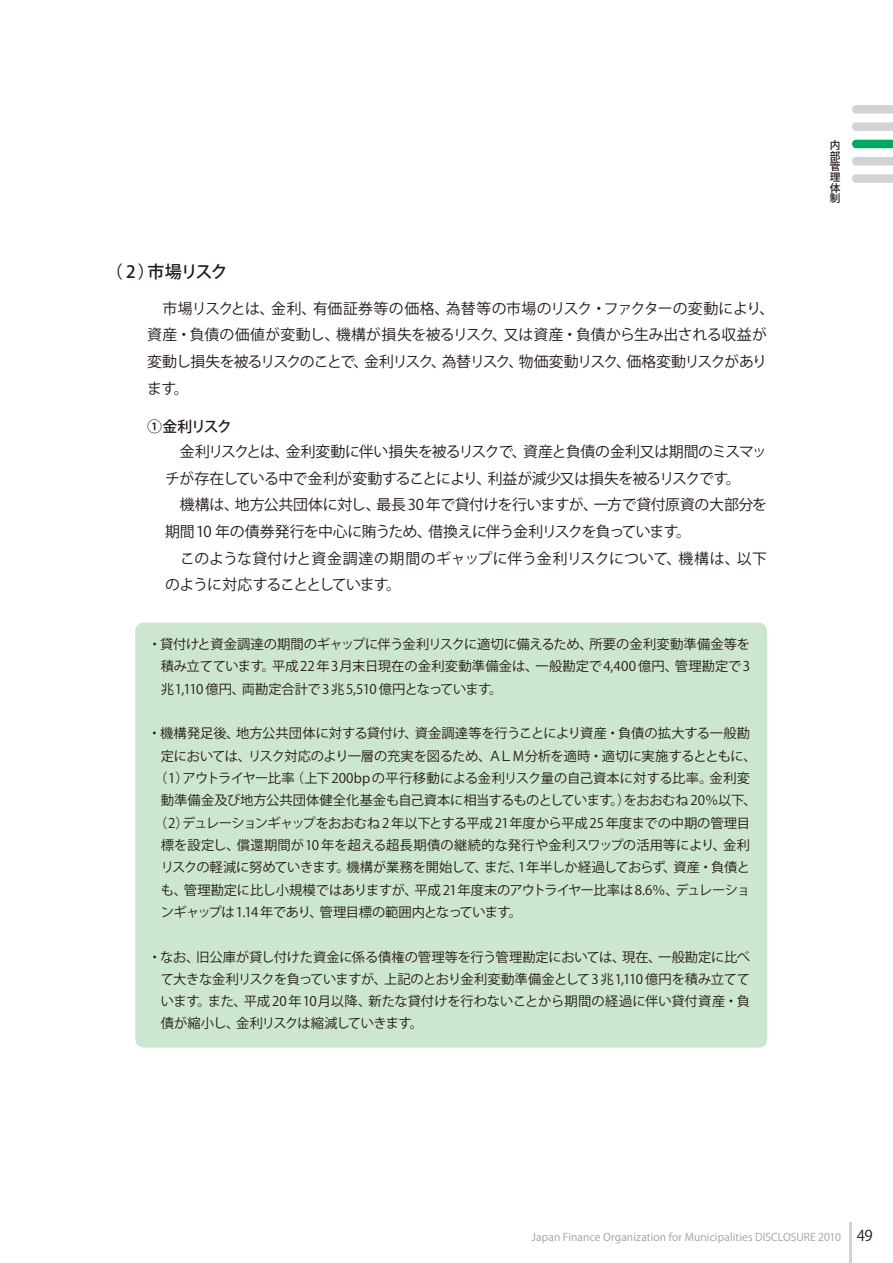
<style>
.page{position:relative;width:893px;height:1263px;background:#fff}
.page>*{position:absolute;margin:0;border:0;box-sizing:border-box;transform-origin:0 0}
.t1{font:16.95px "Koz Go Pro Medium 90 pv RKSJ V";letter-spacing:-.08em;color:#231916}
.t2{font:14.85px/26.4px "Koz Go Pro Regular 90 pv RKSJ H";letter-spacing:-.03em;color:#231916}
.t3{font:13.35px/22.4px "Koz Go Pro Regular 90 pv RKSJ H";letter-spacing:-.015em;color:#231916;text-align:justify}
.t4{font:13.35px "Koz Go Pro Regular 90 pv RKSJ H";letter-spacing:.005em;color:#231916}
.t5{font:13.35px "Koz Go Pro Regular 90 pv RKSJ H";letter-spacing:-.04em;color:#231916}
.t6{font:10.65px "Koz Go Pro Regular 90 pv RKSJ H";letter-spacing:.01em;color:#9f9fa0}
.t7{font:10.65px/10.6px "Koz Go Pro Medium 90 pv RKSJ V";color:#231916;text-align:justify}
.s1{font-family:"Koz Go Pro Medium 90 pv RKSJ V"}
.s2{font-size:14.85px;color:#231916}
</style>
<div class="page">
<hr style="left:849px;top:1222px;width:3px;height:41px;background:#d3d3d4">
<svg style="left:852px;top:105px;width:41px;height:9px"></svg>
<svg style="left:852px;top:122px;width:41px;height:9px"></svg>
<svg style="left:852px;top:140px;width:41px;height:8px"></svg>
<svg style="left:852px;top:157px;width:41px;height:9px"></svg>
<svg style="left:852px;top:174px;width:41px;height:9px"></svg>
<div style="left:135px;top:623px;width:632px;height:424px;background:#cde6cf;border-radius:9px"></div>
<p class="t1" style="left:106px;top:266px;width:124px">（ 2 ）市場リスク</p>
<p class="t2" style="left:147px;top:297px;width:629px">　市場リスクとは、金利、有価証券等の価格、為替等の市場のリスク・ファクターの変動により、資産・負債の価値が変動し、機構が損失を被るリスク、又は資産・負債から生み出される収益が変動し損失を被るリスクのことで、金利リスク、為替リスク、物価変動リスク、価格変動リスクがあります。</p>
<p class="t2" style="left:165px;top:415px;width:603px;text-indent:-18px"><span class="s1">①金利リスク<br></span>　金利リスクとは、金利変動に伴い損失を被るリスクで、資産と負債の金利又は期間のミスマッチが存在している中で金利が変動することにより、利益が減少又は損失を被るリスクです。<br>　機構は、地方公共団体に対し、最長30 年で貸付けを行いますが、一方で貸付原資の大部分を期間10 年の債券発行を中心に賄うため、借換えに伴う金利リスクを負っています。<br>　このような貸付けと資金調達の期間のギャップに伴う金利リスクについて、機構は、以下のように対応することとしています。</p>
<p class="t3" style="left:161px;top:634px;width:591px;text-indent:-13px">・貸付けと資金調達の期間のギャップに伴う金利リスクに適切に備えるため、所要の金利変動準備金等を積み立てています。平成 22 年3月末日現在の金利変動準備金は、一般勘定で4,400 億円、管理勘定で3兆1,110 億円、両勘定合計で3 兆 5,510 億円となっています。</p>
<p class="t3" style="left:148px;top:724px;width:604px">・機構発足後、地方公共団体に対する貸付け、資金調達等を行うことにより資産・負債の拡大する一般勘</p>
<p class="t3" style="left:161px;top:746px;width:597px">定においては、リスク対応のより一層の充実を図るため、ＡＬＭ分析を適時・適切に実施するとともに、</p>
<p class="t3" style="left:154px;top:768px;width:597px">（1）アウトライヤー比率（上下 200bp の平行移動による金利リスク量の自己資本に対する比率。金利変</p>
<p class="t3" style="left:161px;top:791px;width:597px">動準備金及び地方公共団体健全化基金も自己資本に相当するものとしています。）をおおむね 20％以下、</p>
<p class="t3" style="left:154px;top:813px;width:597px">（2）デュレーションギャップをおおむね 2 年以下とする平成 21年度から平成 25 年度までの中期の管理目</p>
<p class="t4" style="left:161px;top:840px;width:591px">標を設定し、償還期間が10 年を超える超長期債の継続的な発行や金利スワップの活用等により、金利</p>
<p class="t3" style="left:161px;top:858px;width:591px">リスクの軽減に努めていきます。機構が業務を開始して、まだ、1年半しか経過しておらず、資産・負債と</p>
<p class="t3" style="left:161px;top:880px;width:591px">も、管理勘定に比し小規模ではありますが、平成 21年度末のアウトライヤー比率は8.6％、デュレーショ</p>
<p class="t5" style="left:161px;top:907px;width:363px">ンギャップは1.14 年であり、管理目標の範囲内となっています。</p>
<p class="t3" style="left:161px;top:947px;width:591px;text-indent:-13px">・なお、旧公庫が貸し付けた資金に係る債権の管理等を行う管理勘定においては、現在、一般勘定に比べて大きな金利リスクを負っていますが、上記のとおり金利変動準備金として3 兆1,110 億円を積み立てています。また、平成 20 年10月以降、新たな貸付けを行わないことから期間の経過に伴い貸付資産・負債が縮小し、金利リスクは縮減していきます。</p>
<p class="t7" style="left:830px;top:141px;width:12px">内部管理体制</p>
<p class="t6" style="left:532px;top:1233px;width:342px">Japan Finance Organization for Municipalities DISCLOSURE 2010 <span class="s2">49</span></p>
</div>
